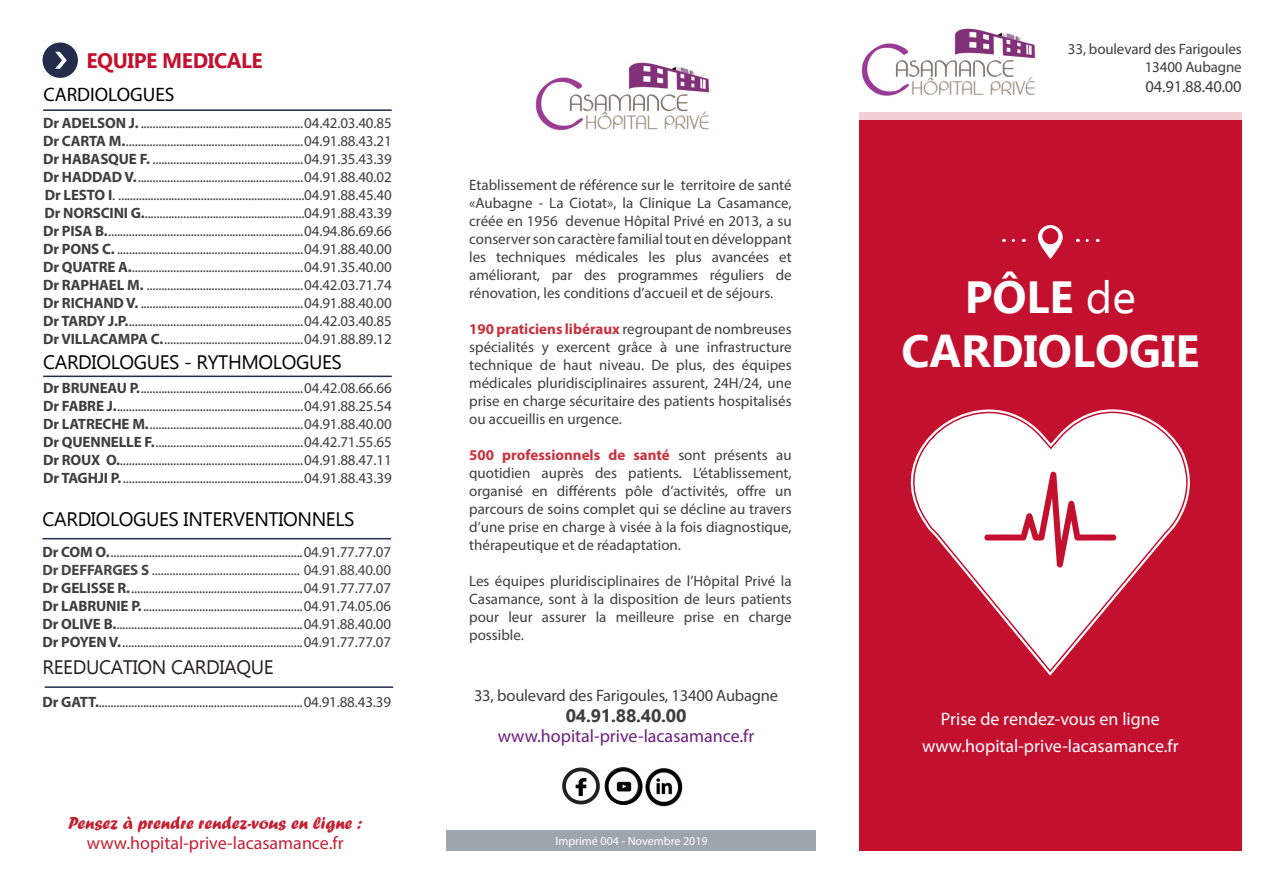
<style>
.page{position:relative;width:1263px;height:893px;background:#fff}
.page>*{position:absolute;margin:0;border:0;box-sizing:border-box;transform-origin:0 0}
.t1{font:700 45px "Ebrima";color:#fff}
.t2{font:700 21px "Ebrima";letter-spacing:-.02em;color:#c3102f}
.t3{font:19.5px "Ebrima";letter-spacing:-.02em;color:#000}
.t4{font:19.5px "Ebrima";letter-spacing:-.02em;color:#231f20}
.t5{font:19.5px "Myriad Pro";color:#000}
.t6{font:18px "Myriad Pro";color:#fff}
.t7{font:18px "Forte";color:#c42032}
.t8{font:18px "Myriad Pro";color:#6b1f7e}
.t9{font:18px "Myriad Pro";color:#c42032}
.t10{font:700 18px "Ebrima";letter-spacing:-.01em;color:#3e3e3f}
.t11{font:16.5px "Myriad Pro";letter-spacing:-.01em;color:#3e3e3f}
.t12{font:15px/18px "Myriad Pro";letter-spacing:-.01em;color:#3e3e3f;text-align:justify}
.t13{font:15px "Myriad Pro";letter-spacing:-.01em;color:#464748}
.t14{font:700 15px "Myriad Pro";letter-spacing:-.01em;color:#3e3e3f}
.t15{font:12px "Myriad Pro";color:#fff}
.s1{font-weight:700}
.s2{font-weight:700;color:#c9313c}
.s3{font-weight:400}
</style>
<div class="page">
<img style="left:861px;top:28px;width:175px;height:68px">
<div style="left:446px;top:830px;width:370px;height:20px;background:#9ea5ac"></div>
<div style="left:859px;top:112px;width:383px;height:738px;background:#c3102f"></div>
<div style="left:859px;top:112px;width:383px;height:8px;background:#f3cfd5"></div>
<div style="left:43px;top:43px;width:35px;height:35px;background:#242c4c;border-radius:50%"></div>
<svg style="left:55px;top:52px;width:12px;height:17px"></svg>
<svg style="left:910px;top:411px;width:278px;height:262px"></svg>
<svg style="left:984px;top:472px;width:132px;height:95px;background:#f4d6dc"></svg>
<svg style="left:1038px;top:225px;width:25px;height:34px"></svg>
<svg style="left:1003px;top:239px;width:10px;height:3px"></svg>
<svg style="left:1077px;top:239px;width:10px;height:3px"></svg>
<img style="left:535px;top:62px;width:175px;height:69px">
<hr style="left:43px;top:109px;width:349px;height:2px;background:#242c4c">
<hr style="left:43px;top:376px;width:349px;height:1px;background:#242c4c">
<hr style="left:43px;top:538px;width:348px;height:1px;background:#242c4c">
<hr style="left:45px;top:686px;width:348px;height:2px;background:#242c4c">
<img style="left:645px;top:768px;width:38px;height:39px">
<img style="left:605px;top:767px;width:38px;height:38px">
<img style="left:575px;top:778px;width:12px;height:17px">
<div style="left:562px;top:767px;width:38px;height:37px;border:4px solid #231f20;border-radius:50%"></div>
<p class="t2" style="left:86px;top:45px;width:178px">EQUIPE MEDICALE</p>
<p class="t5" style="left:43px;top:83px;width:133px">CARDIOLOGUES</p>
<p class="t12" style="left:43px;top:114px;width:350px"><span class="s1">Dr ADELSON J.</span>.......................................................04.42.03.40.85</p>
<p class="t12" style="left:43px;top:132px;width:350px"><span class="s1">Dr CARTA M.</span>............................................................04.91.88.43.21</p>
<p class="t12" style="left:43px;top:150px;width:350px"><span class="s1">Dr HABASQUE F.</span> ...................................................04.91.35.43.39</p>
<p class="t12" style="left:43px;top:168px;width:350px"><span class="s1">Dr HADDAD V.</span>........................................................04.91.88.40.02</p>
<p class="t12" style="left:45px;top:186px;width:348px"><span class="s1">Dr LESTO I</span>. ...............................................................04.91.88.45.40</p>
<p class="t12" style="left:44px;top:204px;width:349px"><span class="s1">Dr NORSCINI G.</span>......................................................04.91.88.43.39</p>
<p class="t12" style="left:43px;top:222px;width:350px"><span class="s1">Dr PISA B.</span>..................................................................04.94.86.69.66</p>
<p class="t12" style="left:43px;top:240px;width:350px"><span class="s1">Dr PONS C.</span> ...............................................................04.91.88.40.00</p>
<p class="t12" style="left:43px;top:258px;width:350px"><span class="s1">Dr QUATRE A.</span>..........................................................04.91.35.40.00</p>
<p class="t12" style="left:43px;top:276px;width:350px"><span class="s1">Dr RAPHAEL M.</span> .....................................................04.42.03.71.74</p>
<p class="t12" style="left:43px;top:294px;width:350px"><span class="s1">Dr RICHAND V.</span> .......................................................04.91.88.40.00</p>
<p class="t12" style="left:43px;top:312px;width:350px"><span class="s1">Dr TARDY J.P.</span>...........................................................04.42.03.40.85</p>
<p class="t14" style="left:43px;top:329px;width:122px">Dr VILLACAMPA C.</p>
<p class="t12" style="left:304px;top:330px;width:89px">04.91.88.89.12</p>
<p class="t3" style="left:43px;top:348px;width:300px">CARDIOLOGUES - RYTHMOLOGUES</p>
<p class="t12" style="left:43px;top:379px;width:350px"><span class="s1">Dr BRUNEAU P.</span>.......................................................04.42.08.66.66</p>
<p class="t12" style="left:43px;top:397px;width:350px"><span class="s1">Dr FABRE J.</span>...............................................................04.91.88.25.54</p>
<p class="t12" style="left:43px;top:415px;width:350px"><span class="s1">Dr LATRECHE M.</span>....................................................04.91.88.40.00</p>
<p class="t12" style="left:43px;top:433px;width:350px"><span class="s1">Dr QUENNELLE F.</span>..................................................04.42.71.55.65</p>
<p class="t12" style="left:43px;top:451px;width:350px"><span class="s1">Dr ROUX O.</span>..............................................................04.91.88.47.11</p>
<p class="t12" style="left:43px;top:469px;width:350px"><span class="s1">Dr TAGHJI P.</span>.............................................................04.91.88.43.39</p>
<p class="t3" style="left:43px;top:505px;width:313px">CARDIOLOGUES INTERVENTIONNELS</p>
<p class="t12" style="left:43px;top:543px;width:350px"><span class="s1">Dr COM O.</span>.................................................................04.91.77.77.07</p>
<p class="t13" style="left:43px;top:561px;width:350px"><span class="s1">Dr DEFFARGES S</span> .................................................. 04.91.88.40.00</p>
<p class="t12" style="left:43px;top:579px;width:350px"><span class="s1">Dr GELISSE R.</span>..........................................................04.91.77.77.07</p>
<p class="t12" style="left:43px;top:597px;width:350px"><span class="s1">Dr LABRUNIE P.</span>......................................................04.91.74.05.06</p>
<p class="t12" style="left:43px;top:615px;width:350px"><span class="s1">Dr OLIVE B.</span>...............................................................04.91.88.40.00</p>
<p class="t12" style="left:43px;top:633px;width:350px"><span class="s1">Dr POYEN V.</span>.............................................................04.91.77.77.07</p>
<p class="t4" style="left:43px;top:653px;width:233px">REEDUCATION CARDIAQUE</p>
<p class="t12" style="left:43px;top:693px;width:350px"><span class="s1">Dr GATT.</span>.....................................................................04.91.88.43.39</p>
<p class="t7" style="left:68px;top:812px;width:295px">Pensez à prendre rendez-vous en ligne :</p>
<p class="t9" style="left:87px;top:831px;width:258px">www.hopital-prive-lacasamance.fr</p>
<p class="t12" style="left:469px;top:175px;width:324px">Etablissement de référence sur le territoire de santé «Aubagne - La Ciotat», la Clinique La Casamance, créée en 1956 devenue Hôpital Privé en 2013, a su conserver son caractère familial tout en développant les techniques médicales les plus avancées et améliorant, par des programmes réguliers de rénovation, les conditions d’accueil et de séjours.</p>
<p class="t12" style="left:469px;top:319px;width:324px"><span class="s2">190 praticiens libéraux</span> regroupant de nombreuses spécialités y exercent grâce à une infrastructure technique de haut niveau. De plus, des équipes médicales pluridisciplinaires assurent, 24H/24, une prise en charge sécuritaire des patients hospitalisés ou accueillis en urgence.</p>
<p class="t12" style="left:469px;top:445px;width:324px"><span class="s2">500 professionnels de santé</span> sont présents au quotidien auprès des patients. L’établissement, organisé en différents pôle d’activités, offre un parcours de soins complet qui se décline au travers d’une prise en charge à visée à la fois diagnostique, thérapeutique et de réadaptation.</p>
<p class="t12" style="left:469px;top:571px;width:324px">Les équipes pluridisciplinaires de l’Hôpital Privé la Casamance, sont à la disposition de leurs patients pour leur assurer la meilleure prise en charge possible.</p>
<p class="t11" style="left:474px;top:685px;width:306px">33, boulevard des Farigoules, 13400 Aubagne</p>
<p class="t10" style="left:566px;top:702px;width:122px">04.91.88.40.00</p>
<p class="t8" style="left:498px;top:725px;width:258px">www.hopital-prive-lacasamance.fr</p>
<p class="t15" style="left:555px;top:833px;width:154px">Imprimé 004 - Novembre 2019</p>
<p class="t12" style="left:1068px;top:40px;width:175px">33, boulevard des Farigoules</p>
<p class="t12" style="left:1145px;top:58px;width:99px">13400 Aubagne</p>
<p class="t11" style="left:1145px;top:76px;width:98px">04.91.88.40.00</p>
<p class="t1" style="left:965px;top:264px;width:173px">PÔLE <span class="s3">de</span></p>
<p class="t1" style="left:901px;top:318px;width:299px">CARDIOLOGIE</p>
<p class="t6" style="left:941px;top:708px;width:220px">Prise de rendez-vous en ligne</p>
<p class="t6" style="left:922px;top:735px;width:258px">www.hopital-prive-lacasamance.fr</p>
</div>
